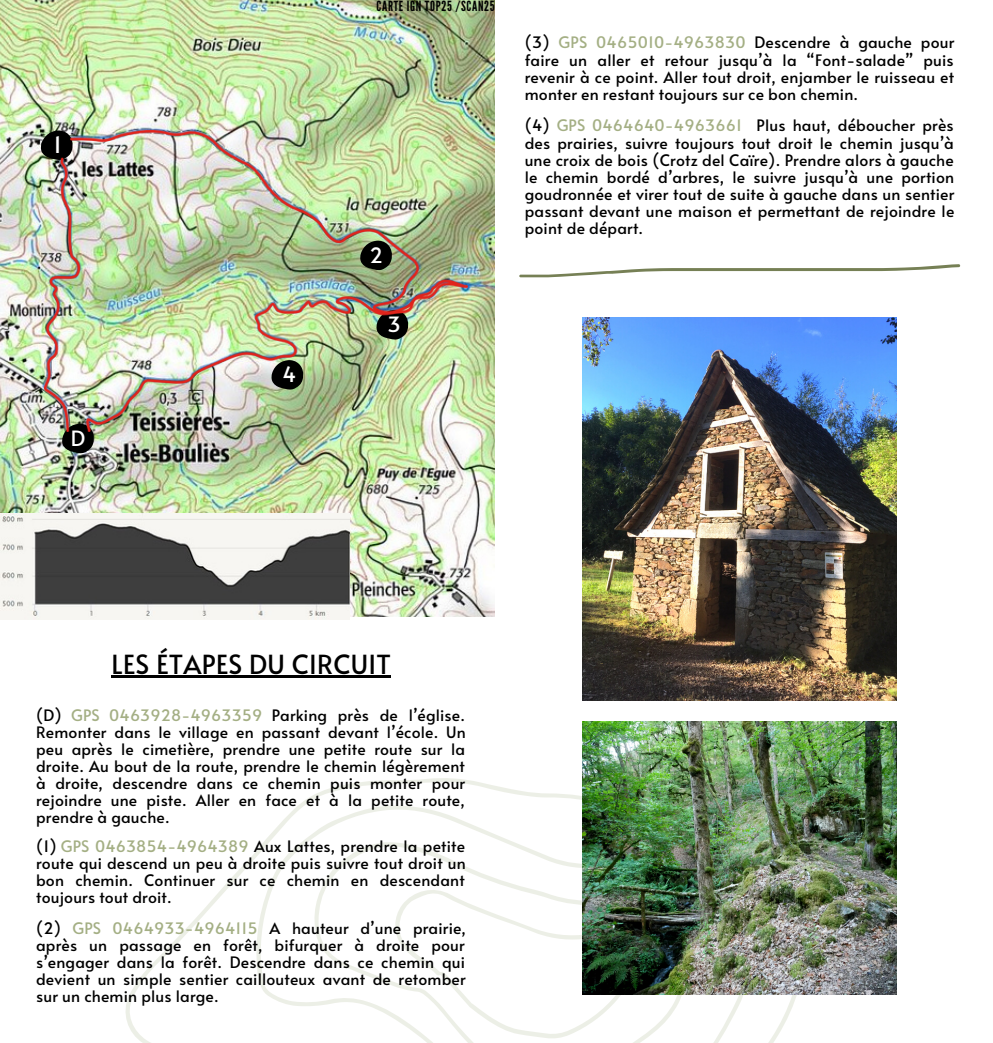
<style>
.page{position:relative;width:993px;height:1043px;background:#fff}
.page>*{position:absolute;margin:0;border:0;box-sizing:border-box;transform-origin:0 0}
.t1{font:26.25px "Alata";letter-spacing:.01em;color:#000}
.t2{font:22.4px "Alata";color:#fff}
.t3{font:21px "Alata";color:#fff}
.t4{font:15.75px/17.2px "Alata";letter-spacing:.01em;color:#000;text-align:justify}
.t5{font:14px "League Gothic";letter-spacing:.05em;color:#000}
.s1{color:#a4af84}
</style>
<div class="page">
<img style="left:0;top:0;width:494px;height:600px">
<svg style="left:107px;top:600px;width:760px;height:442px"></svg>
<svg style="left:41px;top:130px;width:4px;height:30px"></svg>
<svg style="left:62px;top:431px;width:32px;height:22px"></svg>
<img style="left:0;top:513px;width:349px;height:106px">
<svg style="left:519px;top:264px;width:440px;height:13px"></svg>
<img style="left:582px;top:318px;width:314px;height:381px">
<img style="left:582px;top:721px;width:314px;height:273px">
<img style="left:45px;top:130px;width:422px;height:301px">
<hr style="left:111px;top:674px;width:280px;height:3px;background:#000">
<h2 class="t2" style="left:53px;top:128px;width:10px">1</h2>
<h3 class="t3" style="left:71px;top:422px;width:16px">D</h3>
<h3 class="t3" style="left:282px;top:359px;width:15px">4</h3>
<p class="t5" style="left:376px;top:-2px;width:120px">CARTE IGN TOP25 /SCAN25</p>
<h3 class="t3" style="left:369px;top:239px;width:15px">2</h3>
<h3 class="t3" style="left:387px;top:309px;width:15px">3</h3>
<p class="t4" style="left:524px;top:33px;width:431px">(3) <span class="s1">GPS 0465010-4963830</span> Descendre à gauche pour faire un aller et retour jusqu’à la “Font-salade” puis revenir à ce point. Aller tout droit, enjamber le ruisseau et monter en restant toujours sur ce bon chemin.</p>
<p class="t4" style="left:524px;top:116px;width:431px">(4) <span class="s1">GPS 0464640-4963661</span> Plus haut, déboucher près des prairies, suivre toujours tout droit le chemin jusqu’à une croix de bois (Crotz del Caïre). Prendre alors à gauche le chemin bordé d’arbres, le suivre jusqu’à une portion goudronnée et virer tout de suite à gauche dans un sentier passant devant une maison et permettant de rejoindre le point de départ.</p>
<h1 class="t1" style="left:111px;top:644px;width:281px">LES ÉTAPES DU CIRCUIT</h1>
<p class="t4" style="left:36px;top:705px;width:431px">(D) <span class="s1">GPS 0463928-4963359</span> Parking près de l’église.<br>Remonter dans le village en passant devant l’école. Un peu après le cimetière, prendre une petite route sur la droite. Au bout de la route, prendre le chemin légèrement à droite, descendre dans ce chemin puis monter pour rejoindre une piste. Aller en face et à la petite route, prendre à gauche.</p>
<p class="t4" style="left:36px;top:837px;width:431px">(1) <span class="s1">GPS 0463854-4964389</span> Aux Lattes, prendre la petite route qui descend un peu à droite puis suivre tout droit un bon chemin. Continuer sur ce chemin en descendant toujours tout droit.</p>
<p class="t4" style="left:36px;top:918px;width:431px">(2) <span class="s1">GPS 0464933-4964115</span> A hauteur d’une prairie, après un passage en forêt, bifurquer à droite pour s’engager dans la forêt. Descendre dans ce chemin qui devient un simple sentier caillouteux avant de retomber sur un chemin plus large.</p>
</div>
